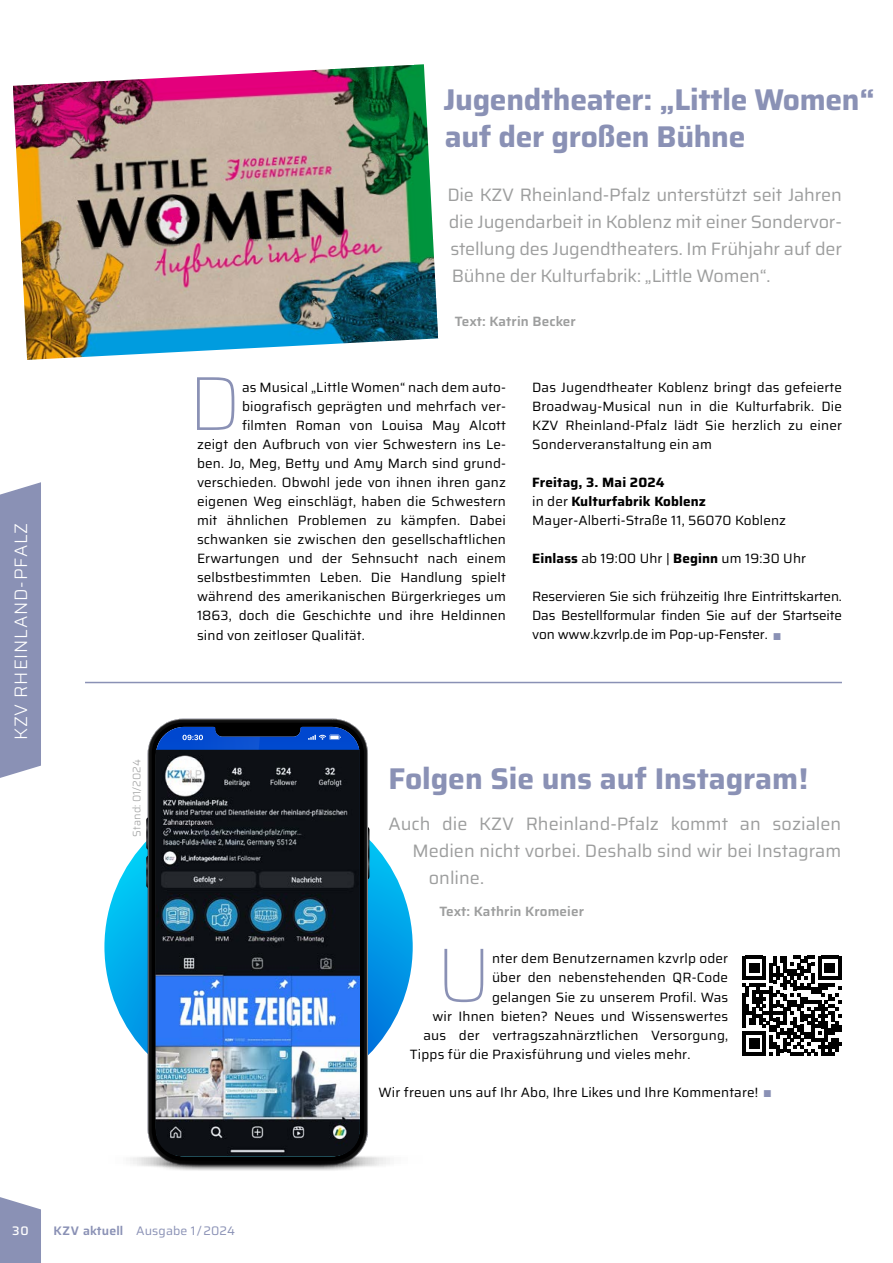
<style>
.page{position:relative;width:893px;height:1263px;background:#fff}
.page>*{position:absolute;margin:0;border:0;box-sizing:border-box;transform-origin:0 0}
.t1{font:100 76.5px "Saira";color:#8a91b5}
.t2{font:700 30px/37.5px "Saira";letter-spacing:-.01em;color:#8a91b5}
.t3{font:18px/27px "Saira";color:#9d9e9e;text-align:justify}
.t4{font:300 18px "Saira";letter-spacing:.05em;color:#fff}
.t5{font:13.5px/19px "Saira";letter-spacing:.01em;color:#000;text-align:justify}
.t6{font:600 13.5px "Saira";letter-spacing:.01em;color:#9d9e9e}
.t7{font:12.3px "Saira";letter-spacing:.01em;color:#8a91b5}
.t8{font:500 12.3px "Saira";color:#fff}
.t9{font:300 10.8px "Saira";letter-spacing:.01em;color:#9d9e9e}
.s1{font-weight:700}
.s2{font-size:9.9px;color:#8a91b5}
.s3{font-weight:600}
</style>
<div class="page">
<img style="left:13px;top:64px;width:425px;height:296px">
<svg style="left:742px;top:956px;width:100px;height:100px"></svg>
<svg style="left:104px;top:727px;width:309px;height:444px"></svg>
<img style="left:156px;top:750px;width:204px;height:406px">
<hr style="left:85px;top:682px;width:757px;height:1px;background:#8a91b5">
<svg style="left:0;top:1197px;width:41px;height:66px;background:#959bbc"></svg>
<div style="left:0;top:482px;width:41px;height:296px;background:#8a91b5"></div>
<h2 class="t2" style="left:443px;top:79px;width:433px">Jugendtheater: „Little Women“ auf der großen Bühne</h2>
<h3 class="t4" style="left:6px;top:740px;width:219px;rotate:-90deg">KZV RHEINLAND-PFALZ</h3>
<p class="t9" style="left:128px;top:837px;width:79px;rotate:-90deg">Stand: 01/2024</p>
<h3 class="t3" style="left:447px;top:181px;width:396px">Die KZV Rheinland-Pfalz unterstützt seit Jahren die Jugendarbeit in Koblenz mit einer Sondervor&shy;stellung des Jugendtheaters. Im Frühjahr auf der Bühne der Kulturfabrik: „Little Women“.</h3>
<p class="t6" style="left:455px;top:310px;width:122px">Text: Katrin Becker</p>
<h1 class="t1" style="left:188px;top:341px;width:55px">D</h1>
<p class="t5" style="left:242px;top:377px;width:265px">as Musical „Little Women“ nach dem auto-</p>
<p class="t5" style="left:242px;top:396px;width:265px">biografisch geprägten und mehrfach ver-</p>
<p class="t5" style="left:242px;top:415px;width:265px">filmten Roman von Louisa May Alcott</p>
<p class="t5" style="left:197px;top:434px;width:310px">zeigt den Aufbruch von vier Schwestern ins Le-</p>
<p class="t5" style="left:197px;top:453px;width:311px">ben. Jo, Meg, Betty und Amy March sind grund-</p>
<p class="t5" style="left:197px;top:472px;width:311px">verschieden. Obwohl jede von ihnen ihren ganz</p>
<p class="t5" style="left:197px;top:491px;width:310px">eigenen Weg einschlägt, haben die Schwestern</p>
<p class="t5" style="left:197px;top:510px;width:311px">mit ähnlichen Problemen zu kämpfen. Dabei</p>
<p class="t5" style="left:197px;top:529px;width:310px">schwanken sie zwischen den gesellschaftlichen</p>
<p class="t5" style="left:197px;top:549px;width:310px">Erwartungen und der Sehnsucht nach einem</p>
<p class="t5" style="left:197px;top:568px;width:310px">selbstbestimmten Leben. Die Handlung spielt</p>
<p class="t5" style="left:197px;top:587px;width:310px">während des amerikanischen Bürgerkrieges um</p>
<p class="t5" style="left:197px;top:606px;width:310px">1863, doch die Geschichte und ihre Heldinnen</p>
<p class="t5" style="left:197px;top:625px;width:169px">sind von zeitloser Qualität.</p>
<p class="t5" style="left:532px;top:377px;width:311px">Das Jugendtheater Koblenz bringt das gefeierte Broadway-Musical nun in die Kulturfabrik. Die KZV Rheinland-Pfalz lädt Sie herzlich zu einer Sonderveranstaltung ein am</p>
<p class="t5" style="left:532px;top:472px;width:255px;text-align:left"><span class="s1">Freitag, 3. Mai 2024<br></span>in der <span class="s1">Kulturfabrik Koblenz<br></span>Mayer-Alberti-Straße 11, 56070 Koblenz</p>
<p class="t5" style="left:532px;top:549px;width:275px"><span class="s1">Einlass</span> ab 19:00 Uhr | <span class="s1">Beginn</span> um 19:30 Uhr</p>
<p class="t5" style="left:532px;top:587px;width:311px">Reservieren Sie sich frühzeitig Ihre Eintrittskarten.<br>Das Bestellformular finden Sie auf der Startseite von www.kzvrlp.de im Pop-up-Fenster. <span class="s2">|</span></p>
<h2 class="t2" style="left:388px;top:759px;width:421px">Folgen Sie uns auf Instagram!</h2>
<h3 class="t3" style="left:388px;top:810px;width:454px">Auch die KZV Rheinland-Pfalz kommt an sozialen</h3>
<h3 class="t3" style="left:412px;top:837px;width:431px">Medien nicht vorbei. Deshalb sind wir bei Instagram</h3>
<h3 class="t3" style="left:429px;top:864px;width:57px">online.</h3>
<p class="t6" style="left:439px;top:901px;width:146px">Text: Kathrin Kromeier</p>
<h1 class="t1" style="left:436px;top:913px;width:56px">U</h1>
<p class="t5" style="left:492px;top:949px;width:238px">nter dem Benutzernamen kzvrlp oder</p>
<p class="t5" style="left:492px;top:968px;width:238px">über den nebenstehenden QR-Code</p>
<p class="t5" style="left:492px;top:987px;width:238px">gelangen Sie zu unserem Profil. Was</p>
<p class="t5" style="left:432px;top:1006px;width:297px">wir Ihnen bieten? Neues und Wissenswertes</p>
<p class="t5" style="left:423px;top:1025px;width:306px">aus der vertragszahnärztlichen Versorgung,</p>
<p class="t5" style="left:410px;top:1044px;width:282px">Tipps für die Praxisführung und vieles mehr.</p>
<p class="t5" style="left:378px;top:1082px;width:394px">Wir freuen uns auf Ihr Abo, Ihre Likes und Ihre Kommentare! <span class="s2">|</span></p>
<p class="t8" style="left:12px;top:1221px;width:18px">30</p>
<p class="t7" style="left:53px;top:1221px;width:183px"><span class="s3">KZV aktuell</span> Ausgabe 1/2024</p>
</div>
